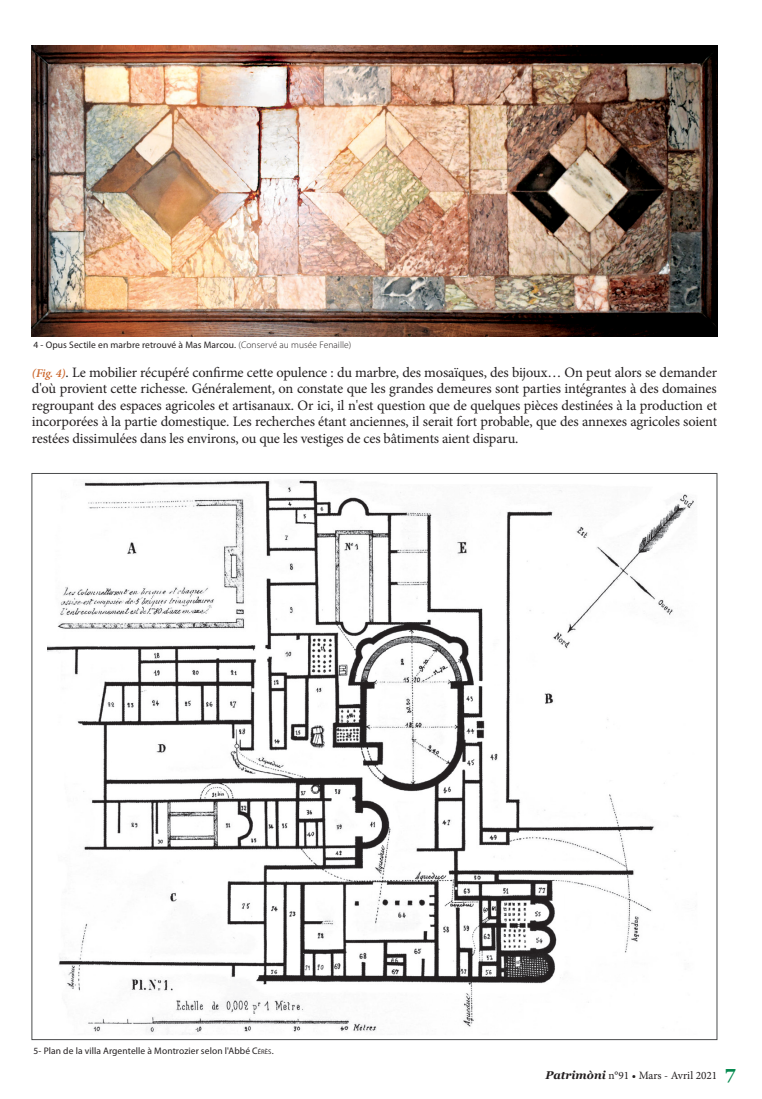
<style>
.page{position:relative;width:762px;height:1099px;background:#fff}
.page>*{position:absolute;margin:0;border:0;box-sizing:border-box;transform-origin:0 0}
.t1{font:14.38px/16.5px "Minion Pro";letter-spacing:-.01em;color:#231f20;text-align:justify}
.t2{font:11.25px "Minion Pro";color:#231f20}
.t3{font:9.5px "Myriad Pro";letter-spacing:.01em;color:#231f20}
.s1{font-weight:300}
.s2{font-weight:600;font-style:italic;font-size:11.88px;color:#cb662c}
.s3{font-style:inherit}
.s4{font-size:6.62px}
.s5{font-family:"Georgia";font-weight:700;font-style:italic}
.s6{font-family:"Georgia";font-weight:700;font-size:18.75px;color:#04894e}
</style>
<div class="page">
<img style="left:48px;top:480px;width:646px;height:555px">
<img style="left:32px;top:45px;width:685px;height:292px">
<p class="t3" style="left:34px;top:339px;width:319px">4 - Opus Sectile en marbre retrouvé à Mas Marcou. <span class="s1">(Conservé au musée Fenaille)</span></p>
<p class="t1" style="left:32px;top:364px;width:687px"><span class="s2">(Fig. 4)</span>. Le mobilier récupéré confirme cette opulence : du marbre, des mosaïques, des bijoux… On peut alors se demander d'où provient cette richesse. Généralement, on constate que les grandes demeures sont parties intégrantes à des domaines regroupant des espaces agricoles et artisanaux. Or ici, il n'est question que de quelques pièces destinées à la production et incorporées à la partie domestique. Les recherches étant anciennes, il serait fort probable, que des annexes agricoles soient restées dissimulées dans les environs, ou que les vestiges de ces bâtiments aient disparu.</p>
<p class="t3" style="left:34px;top:1044px;width:242px">5- Plan de la villa Argentelle à Montrozier selon l'Abbé <span class="s3">C</span><span class="s4">érès</span>.</p>
<p class="t2" style="left:545px;top:1067px;width:191px"><span class="s5">Patrimòni</span> n°91 • Mars - Avril 2021 <span class="s6">7</span></p>
</div>
